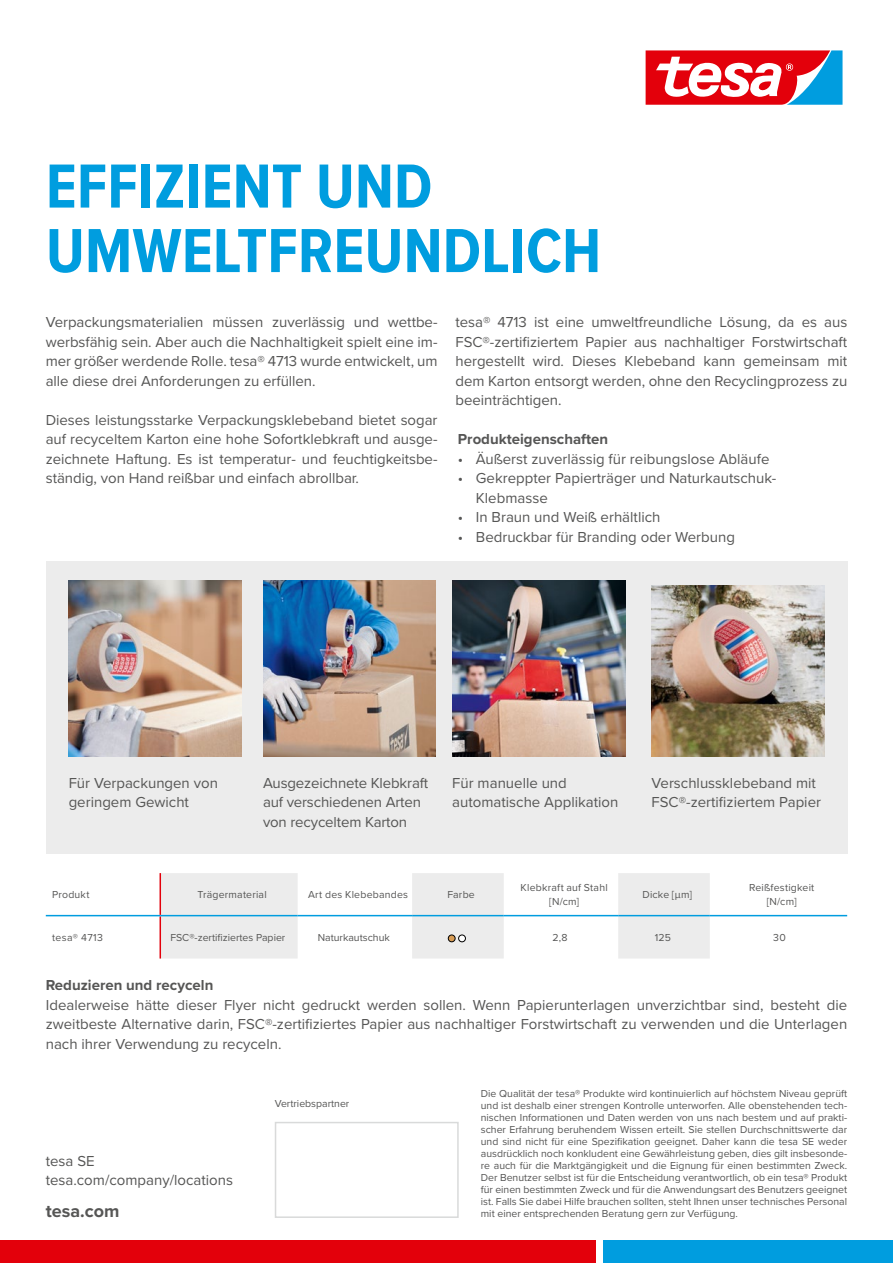
<style>
.page{position:relative;width:893px;height:1263px;background:#fff}
.page>*{position:absolute;margin:0;border:0;box-sizing:border-box;transform-origin:0 0}
.t1{font:700 64.5px/64.5px "Proxima Nova Cond";color:#009ddf}
.t2{font:700 18px "Proxima Nova";color:#565655}
.t3{font:15px/19.5px "Proxima Nova";color:#565655}
.t4{font:700 15px "Proxima Nova";color:#565655}
.t5{font:10.5px/12px "Proxima Nova";color:#565655;text-align:justify}
.t6{font:10.5px/13.5px "Proxima Nova";letter-spacing:.02em;color:#565655;text-align:center}
.t7{font:10.5px "Proxima Nova";letter-spacing:.03em;color:#565655}
</style>
<div class="page">
<div style="left:46px;top:561px;width:801px;height:293px;background:#ececec"></div>
<img style="left:69px;top:580px;width:172px;height:176px">
<img style="left:263px;top:580px;width:173px;height:176px">
<img style="left:452px;top:580px;width:173px;height:176px">
<img style="left:652px;top:585px;width:172px;height:171px">
<div style="left:275px;top:1122px;width:184px;height:96px;border:2px solid #d9dada"></div>
<svg style="left:161px;top:873px;width:549px;height:85px;fill:#ececec"></svg>
<hr style="left:504px;top:915px;width:114px;height:1px;background:#009ddf">
<hr style="left:618px;top:915px;width:92px;height:1px;background:#009ddf">
<hr style="left:710px;top:915px;width:137px;height:1px;background:#009ddf">
<hr style="left:160px;top:916px;width:1px;height:42px;background:#e3000b">
<hr style="left:46px;top:915px;width:114px;height:1px;background:#009ddf">
<hr style="left:160px;top:915px;width:138px;height:1px;background:#009ddf">
<hr style="left:298px;top:915px;width:114px;height:1px;background:#009ddf">
<hr style="left:412px;top:915px;width:92px;height:1px;background:#009ddf">
<hr style="left:160px;top:873px;width:1px;height:42px;background:#e3000b">
<div style="left:448px;top:935px;width:7px;height:7px;background:#d99d55;border-radius:50%"></div>
<div style="left:448px;top:935px;width:7px;height:7px;border:1px solid #000;border-radius:50%"></div>
<div style="left:459px;top:935px;width:6px;height:7px;background:#fff;border-radius:50%"></div>
<div style="left:458px;top:935px;width:8px;height:7px;border:1px solid #000;border-radius:50%"></div>
<div style="left:0;top:1240px;width:595px;height:23px;background:#e3000b"></div>
<div style="left:603px;top:1240px;width:290px;height:23px;background:#009ddf"></div>
<svg style="left:645px;top:50px;width:198px;height:55px"></svg>
<h1 class="t1" style="left:46px;top:152px;width:557px">EFFIZIENT UND<br>UMWELTFREUNDLICH</h1>
<p class="t3" style="left:46px;top:312px;width:393px;text-align:justify">Verpackungsmaterialien müssen zuverlässig und wettbe&shy;werbsfähig sein. Aber auch die Nachhaltigkeit spielt eine im&shy;mer größer werdende Rolle. tesa® 4713 wurde entwickelt, um alle diese drei Anforderungen zu erfüllen.</p>
<p class="t3" style="left:46px;top:409px;width:393px;text-align:justify">Dieses leistungsstarke Verpackungsklebeband bietet sogar auf recyceltem Karton eine hohe Sofortklebkraft und ausge&shy;zeichnete Haftung. Es ist temperatur- und feuchtigkeitsbe&shy;ständig, von Hand reißbar und einfach abrollbar.</p>
<p class="t3" style="left:455px;top:312px;width:393px;text-align:justify">tesa® 4713 ist eine umweltfreundliche Lösung, da es aus FSC®-zertifiziertem Papier aus nachhaltiger Forstwirtschaft hergestellt wird. Dieses Klebeband kann gemeinsam mit dem Karton entsorgt werden, ohne den Recyclingprozess zu beeinträchtigen.</p>
<p class="t4" style="left:458px;top:428px;width:152px">Produkteigenschaften</p>
<p class="t3" style="left:458px;top:448px;width:313px">• Äußerst zuverlässig für reibungslose Abläufe</p>
<p class="t3" style="left:476px;top:468px;width:302px;text-indent:-18px">• Gekreppter Papierträger und Naturkautschuk-<br>Klebmasse</p>
<p class="t3" style="left:458px;top:507px;width:204px">• In Braun und Weiß erhältlich</p>
<p class="t3" style="left:458px;top:526px;width:279px">• Bedruckbar für Branding oder Werbung</p>
<p class="t3" style="left:69px;top:772px;width:151px">Für Verpackungen von geringem Gewicht</p>
<p class="t3" style="left:263px;top:772px;width:167px">Ausgezeichnete Klebkraft auf verschiedenen Arten von recyceltem Karton</p>
<p class="t3" style="left:452px;top:772px;width:168px">Für manuelle und automatische Applikation</p>
<p class="t3" style="left:652px;top:772px;width:171px">Verschlussklebeband mit<br>FSC®-zertifiziertem Papier</p>
<p class="t6" style="left:52px;top:887px;width:39px">Produkt</p>
<p class="t6" style="left:198px;top:887px;width:71px">Trägermaterial</p>
<p class="t6" style="left:308px;top:887px;width:101px">Art des Klebebandes</p>
<p class="t5" style="left:447px;top:888px;width:29px">Farbe</p>
<p class="t6" style="left:521px;top:881px;width:89px">Klebkraft auf Stahl [N/cm]</p>
<p class="t5" style="left:642px;top:888px;width:51px">Dicke [µm]</p>
<p class="t6" style="left:749px;top:881px;width:67px">Reißfestigkeit [N/cm]</p>
<p class="t7" style="left:52px;top:930px;width:52px">tesa® 4713</p>
<p class="t5" style="left:170px;top:931px;width:117px">FSC®-zertifiziertes Papier</p>
<p class="t5" style="left:318px;top:931px;width:74px">Naturkautschuk</p>
<p class="t5" style="left:552px;top:931px;width:17px">2,8</p>
<p class="t5" style="left:655px;top:931px;width:18px">125</p>
<p class="t5" style="left:773px;top:931px;width:14px">30</p>
<p class="t4" style="left:46px;top:974px;width:169px">Reduzieren und recyceln</p>
<p class="t3" style="left:46px;top:994px;width:803px;text-align:justify">Idealerweise hätte dieser Flyer nicht gedruckt werden sollen. Wenn Papierunterlagen unverzichtbar sind, besteht die zweitbeste Alternative darin, FSC®-zertifiziertes Papier aus nachhaltiger Forstwirtschaft zu verwenden und die Unterlagen nach ihrer Verwendung zu recyceln.</p>
<p class="t3" style="left:46px;top:1150px;width:189px">tesa SE tesa.com/company/locations</p>
<p class="t2" style="left:46px;top:1198px;width:75px">tesa.com</p>
<p class="t5" style="left:275px;top:1097px;width:76px">Vertriebspartner</p>
<p class="t5" style="left:481px;top:1087px;width:368px">Die Qualität der tesa® Produkte wird kontinuierlich auf höchstem Niveau geprüft und ist deshalb einer strengen Kontrolle unterworfen. Alle obenstehenden tech&shy;nischen Informationen und Daten werden von uns nach bestem und auf prakti&shy;scher Erfahrung beruhendem Wissen erteilt. Sie stellen Durchschnittswerte dar und sind nicht für eine Spezifikation geeignet. Daher kann die tesa SE weder ausdrücklich noch konkludent eine Gewährleistung geben, dies gilt insbesonde&shy;re auch für die Marktgängigkeit und die Eignung für einen bestimmten Zweck.<br>Der Benutzer selbst ist für die Entscheidung verantwortlich, ob ein tesa® Produkt für einen bestimmten Zweck und für die Anwendungsart des Benutzers geeignet ist. Falls Sie dabei Hilfe brauchen sollten, steht Ihnen unser technisches Personal mit einer entsprechenden Beratung gern zur Verfügung.</p>
</div>
